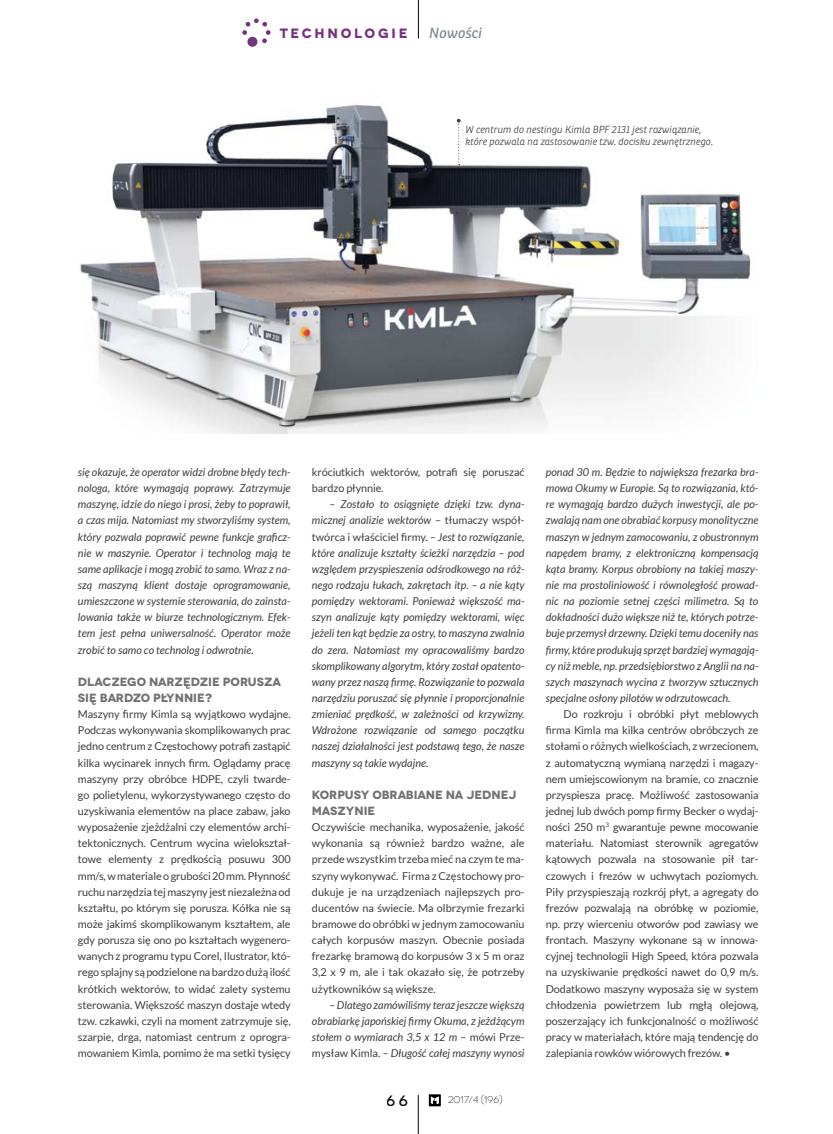
<style>
.page{position:relative;width:833px;height:1134px;background:#fff}
.page>*{position:absolute;margin:0;border:0;box-sizing:border-box;transform-origin:0 0}
.t1{font:500 15px "Novecentowide";color:#000}
.t2{font:italic 14.38px "Ronnia";color:#838d93}
.t3{font:700 13.5px "Novecentowide";letter-spacing:.195em;color:#773280}
.t4{font:700 11.88px/16.1px "Novecentowide";letter-spacing:-.01em;color:#707173}
.t5{font:10.88px/16.1px "Lato";letter-spacing:-.01em;color:#3e3e40;text-align:justify}
.t6{font:italic 10.88px/16.1px "Lato";color:#3e3e40;text-align:justify}
.t7{font:italic 300 10px/12px "Ronnia";color:#3e3e40}
.t8{font:300 9.75px "Novecentowide";color:#000}
.s1{font-style:normal}
</style>
<div class="page">
<hr style="left:418px;top:1095px;width:1px;height:39px;background:#000">
<div style="left:429px;top:1094px;width:12px;height:12px;background:#000"></div>
<svg style="left:430px;top:1096px;width:9px;height:8px"></svg>
<hr style="left:418px;top:0;width:1px;height:38px;background:#000">
<svg style="left:242px;top:18px;width:28px;height:25px"></svg>
<div style="left:247px;top:37px;width:10px;height:10px;background:#773280;border-radius:50%"></div>
<img style="left:80px;top:105px;width:671px;height:328px">
<svg style="left:457px;top:119px;width:3px;height:46px"></svg>
<p class="t3" style="left:280px;top:25px;width:129px">TECHNOLOGIE</p>
<h2 class="t2" style="left:429px;top:24px;width:54px">Nowości</h2>
<p class="t7" style="left:465px;top:123px;width:249px">W centrum do nestingu Kimla BPF 2131 jest rozwiązanie, które pozwala na zastosowanie tzw. docisku zewnętrznego.</p>
<p class="t6" style="left:78px;top:464px;width:214px">się okazuje, że operator widzi drobne błędy tech&shy;nologa, które wymagają poprawy. Zatrzymuje maszynę, idzie do niego i prosi, żeby to poprawił, a czas mija. Natomiast my stworzyliśmy system, który pozwala poprawić pewne funkcje graficz&shy;nie w maszynie. Operator i technolog mają te same aplikacje i mogą zrobić to samo. Wraz z na&shy;szą maszyną klient dostaje oprogramowanie, umieszczone w systemie sterowania, do zainsta&shy;lowania także w biurze technologicznym. Efek&shy;tem jest pełna uniwersalność. Operator może zrobić to samo co technolog i odwrotnie.</p>
<p class="t4" style="left:78px;top:674px;width:204px">DLACZEGO NARZĘDZIE PORUSZA<br>SIĘ BARDZO PŁYNNIE?</p>
<p class="t5" style="left:78px;top:706px;width:214px">Maszyny firmy Kimla są wyjątkowo wydajne.<br>Podczas wykonywania skomplikowanych prac jedno centrum z Częstochowy potrafi zastąpić kilka wycinarek innych firm. Oglądamy pracę maszyny przy obróbce HDPE, czyli twarde&shy;go polietylenu, wykorzystywanego często do uzyskiwania elementów na place zabaw, jako wyposażenie zjeżdżalni czy elementów archi&shy;tektonicznych. Centrum wycina wielokształ&shy;towe elementy z prędkością posuwu 300 mm/s, w materiale ogrubości 20 mm. Płynność ruchu narzędzia tej maszyny jest niezależna od kształtu, po którym się porusza. Kółka nie są może jakimś skomplikowanym kształtem, ale gdy porusza się ono po kształtach wygenero&shy;wanych z programu typu Corel, Ilustrator, któ&shy;rego splajny są podzielone na bardzo dużą ilość krótkich wektorów, to widać zalety systemu sterowania. Większość maszyn dostaje wtedy tzw. czkawki, czyli na moment zatrzymuje się, szarpie, drga, natomiast centrum z oprogra&shy;mowaniem Kimla, pomimo że ma setki tysięcy</p>
<p class="t5" style="left:312px;top:464px;width:214px">króciutkich wektorów, potrafi się poruszać bardzo płynnie.</p>
<p class="t6" style="left:312px;top:496px;width:214px;text-indent:18px">– Zostało to osiągnięte dzięki tzw. dyna&shy;micznej analizie wektorów <span class="s1">– tłumaczy współ&shy;twórca i właściciel firmy.</span> – Jest to rozwiązanie, które analizuje kształty ścieżki narzędzia – pod względem przyspieszenia odśrodkowego na róż&shy;nego rodzaju łukach, zakrętach itp. – a nie kąty pomiędzy wektorami. Ponieważ większość ma&shy;szyn analizuje kąty pomiędzy wektorami, więc jeżeli ten kąt będzie za ostry, to maszyna zwalnia do zera. Natomiast my opracowaliśmy bardzo skomplikowany algorytm, który został opatento&shy;wany przez naszą firmę. Rozwiązanie to pozwala narzędziu poruszać się płynnie i proporcjonalnie zmieniać prędkość, w zależności od krzywizny.<br>Wdrożone rozwiązanie od samego początku naszej działalności jest podstawą tego, że nasze maszyny są takie wydajne.</p>
<p class="t4" style="left:312px;top:787px;width:206px">KORPUSY OBRABIANE NA JEDNEJ<br>MASZYNIE</p>
<p class="t5" style="left:312px;top:819px;width:214px">Oczywiście mechanika, wyposażenie, jakość wykonania są również bardzo ważne, ale przede wszystkim trzeba mieć na czym te ma&shy;szyny wykonywać. Firma z Częstochowy pro&shy;dukuje je na urządzeniach najlepszych pro&shy;ducentów na świecie. Ma olbrzymie frezarki bramowe do obróbki w jednym zamocowaniu całych korpusów maszyn. Obecnie posiada frezarkę bramową do korpusów 3 x 5 m oraz 3,2 x 9 m, ale i tak okazało się, że potrzeby użytkowników są większe.</p>
<p class="t6" style="left:312px;top:997px;width:214px;text-indent:18px">– Dlatego zamówiliśmy teraz jeszcze większą obrabiarkę japońskiej firmy Okuma, z jeżdżącym stołem o wymiarach 3,5 x 12 m <span class="s1">– mówi Prze&shy;mysław Kimla.</span> – Długość całej maszyny wynosi</p>
<h1 class="t1" style="left:387px;top:1091px;width:22px">66</h1>
<p class="t8" style="left:448px;top:1094px;width:56px">2017/4 (196)</p>
<p class="t6" style="left:546px;top:464px;width:214px">ponad 30 m. Będzie to największa frezarka bra&shy;mowa Okumy w Europie. Są to rozwiązania, któ&shy;re wymagają bardzo dużych inwestycji, ale po&shy;zwalają nam one obrabiać korpusy monolityczne maszyn w jednym zamocowaniu, z obustronnym napędem bramy, z elektroniczną kompensacją kąta bramy. Korpus obrobiony na takiej maszy&shy;nie ma prostoliniowość i równoległość prowad&shy;nic na poziomie setnej części milimetra. Są to dokładności dużo większe niż te, których potrze&shy;buje przemysł drzewny. Dzięki temu doceniły nas firmy, które produkują sprzęt bardziej wymagają&shy;cy niż meble, np. przedsiębiorstwo z Anglii na na&shy;szych maszynach wycina z tworzyw sztucznych specjalne osłony pilotów w odrzutowcach.</p>
<p class="t5" style="left:546px;top:706px;width:214px;text-indent:18px">Do rozkroju i obróbki płyt meblowych firma Kimla ma kilka centrów obróbczych ze stołami o różnych wielkościach, z wrzecionem, z automatyczną wymianą narzędzi i magazy&shy;nem umiejscowionym na bramie, co znacznie przyspiesza pracę. Możliwość zastosowania jednej lub dwóch pomp firmy Becker o wydaj&shy;ności 250 m<sup>3</sup> gwarantuje pewne mocowanie materiału. Natomiast sterownik agregatów kątowych pozwala na stosowanie pił tar&shy;czowych i frezów w uchwytach poziomych.<br>Piły przyspieszają rozkrój płyt, a agregaty do frezów pozwalają na obróbkę w poziomie, np. przy wierceniu otworów pod zawiasy we frontach. Maszyny wykonane są w innowa&shy;cyjnej technologii High Speed, która pozwala na uzyskiwanie prędkości nawet do 0,9 m/s.<br>Dodatkowo maszyny wyposaża się w system chłodzenia powietrzem lub mgłą olejową, poszerzający ich funkcjonalność o możliwość pracy w materiałach, które mają tendencję do zalepiania rowków wiórowych frezów. •</p>
</div>
